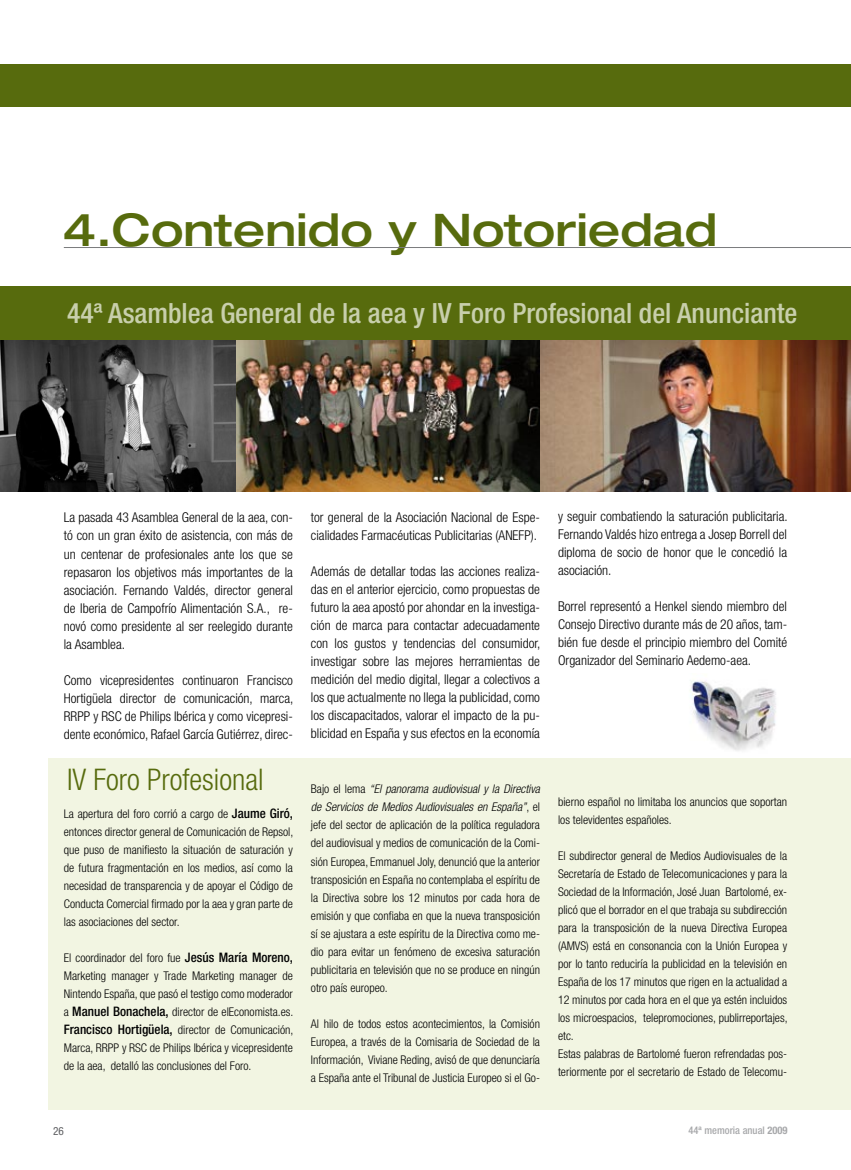
<style>
.page{position:relative;width:851px;height:1170px;background:#fff}
.page>*{position:absolute;margin:0;border:0;box-sizing:border-box;transform-origin:0 0}
.t1{font:500 expanded 45px "Helvetica Neue";color:#576b0d}
.t2{font:300 condensed 29.85px "Helvetica Neue";color:#576b0d}
.t3{font:500 condensed 27.9px "Helvetica Neue";color:#c8cfac}
.t4{font:300 condensed 13.5px/18px "Helvetica Neue";color:#000;text-align:justify}
.t5{font:300 condensed 12px/18px "Helvetica Neue";color:#000;text-align:justify}
.t6{font:condensed 11.25px "Helvetica Neue LT Std";color:#5f6063}
.t7{font:500 condensed 10.5px "Helvetica Neue LT Std";color:#a7a8aa}
.s1{font-family:"Helvetica Neue LT Std";font-weight:500;font-size:13.05px}
.s2{font-style:italic}
.s3{font-weight:700}
</style>
<div class="page">
<div style="left:0;top:64px;width:850px;height:42px;background:#576b0d"></div>
<img style="left:691px;top:681px;width:85px;height:70px">
<div style="left:48px;top:758px;width:802px;height:351px;background:#f2f5e2"></div>
<hr style="left:64px;top:247px;width:786px;height:1px;background:#7b7c7e">
<div style="left:0;top:286px;width:850px;height:55px;background:#576b0d"></div>
<img style="left:0;top:341px;width:850px;height:150px">
<h1 class="t1" style="left:63px;top:202px;width:655px">4.Contenido y Notoriedad</h1>
<h3 class="t3" style="left:67px;top:296px;width:731px">44ª Asamblea General de la aea y IV Foro Profesional del Anunciante</h3>
<p class="t4" style="left:64px;top:508px;width:230px">La pasada 43 Asamblea General de la aea, con&shy;tó con un gran éxito de asistencia, con más de un centenar de profesionales ante los que se repasaron los objetivos más importantes de la asociación. Fernando Valdés, director general de Iberia de Campofrío Alimentación S.A., re&shy;novó como presidente al ser reelegido durante la Asamblea.</p>
<p class="t4" style="left:64px;top:670px;width:231px">Como vicepresidentes continuaron Francisco Hortigüela director de comunicación, marca, RRPP y RSC de Philips Ibérica y como vicepresi&shy;dente económico, Rafael García Gutiérrez, direc-</p>
<h2 class="t2" style="left:67px;top:761px;width:198px">IV Foro Profesional</h2>
<p class="t5" style="left:64px;top:804px;width:231px">La apertura del foro corrió a cargo de <span class="s1">Jaume Giró, </span>entonces director general de Comunicación de Repsol, que puso de manifiesto la situación de saturación y de futura fragmentación en los medios, así como la necesidad de transparencia y de apoyar el Código de Conducta Comercial firmado por la aea y gran parte de las asociaciones del sector.</p>
<p class="t5" style="left:64px;top:948px;width:231px">El coordinador del foro fue <span class="s1">Jesús María Moreno, </span>Marketing manager y Trade Marketing manager de Nintendo España, que pasó el testigo como moderador a <span class="s1">Manuel Bonachela,</span> director de elEconomista.es.<br><span class="s1">Francisco Hortigüela,</span> director de Comunicación, Marca, RRPP y RSC de Philips Ibérica y vicepresidente de la aea, detalló las conclusiones del Foro.</p>
<p class="t6" style="left:53px;top:1124px;width:12px">26</p>
<p class="t4" style="left:311px;top:508px;width:230px">tor general de la Asociación Nacional de Espe&shy;cialidades Farmacéuticas Publicitarias (ANEFP).</p>
<p class="t4" style="left:311px;top:562px;width:231px">Además de detallar todas las acciones realiza&shy;das en el anterior ejercicio, como propuestas de futuro la aea apostó por ahondar en la investiga&shy;ción de marca para contactar adecuadamente con los gustos y tendencias del consumidor, investigar sobre las mejores herramientas de medición del medio digital, llegar a colectivos a los que actualmente no llega la publicidad, como los discapacitados, valorar el impacto de la pu&shy;blicidad en España y sus efectos en la economía</p>
<p class="t4" style="left:558px;top:507px;width:231px">y seguir combatiendo la saturación publicitaria.<br>Fernando Valdés hizo entrega a Josep Borrell del diploma de socio de honor que le concedió la asociación.</p>
<p class="t4" style="left:558px;top:597px;width:230px">Borrel representó a Henkel siendo miembro del Consejo Directivo durante más de 20 años, tam&shy;bién fue desde el principio miembro del Comité Organizador del Seminario Aedemo-aea.</p>
<p class="t5" style="left:311px;top:780px;width:230px">Bajo el lema <span class="s2">“El panorama audiovisual y la Directiva de Servicios de Medios Audiovisuales en España”</span>, el jefe del sector de aplicación de la política reguladora del audiovisual y medios de comunicación de la Comi&shy;sión Europea, Emmanuel Joly, denunció que la anterior transposición en España no contemplaba el espíritu de la Directiva sobre los 12 minutos por cada hora de emisión y que confiaba en que la nueva transposición sí se ajustara a este espíritu de la Directiva como me&shy;dio para evitar un fenómeno de excesiva saturación publicitaria en televisión que no se produce en ningún otro país europeo.</p>
<p class="t5" style="left:311px;top:1014px;width:230px">Al hilo de todos estos acontecimientos, la Comisión Europea, a través de la Comisaria de Sociedad de la Información, Viviane Reding, avisó de que denunciaría a España ante el Tribunal de Justicia Europeo si el Go-</p>
<p class="t5" style="left:558px;top:792px;width:230px">bierno español no limitaba los anuncios que soportan los televidentes españoles.</p>
<p class="t5" style="left:558px;top:846px;width:231px;text-align:left">El subdirector general de Medios Audiovisuales de la Secretaría de Estado de Telecomunicaciones y para la Sociedad de la Información, José Juan Bartolomé, ex&shy;plicó que el borrador en el que trabaja su subdirección para la transposición de la nueva Directiva Europea (AMVS) está en consonancia con la Unión Europea y por lo tanto reduciría la publicidad en la televisión en España de los 17 minutos que rigen en la actualidad a 12 minutos por cada hora en el que ya estén incluidos los microespacios, telepromociones, publirreportajes, etc.<br>Estas palabras de Bartolomé fueron refrendadas pos&shy;teriormente por el secretario de Estado de Telecomu-</p>
<p class="t7" style="left:688px;top:1123px;width:101px">44ª memoria anual <span class="s3">2009</span></p>
</div>
